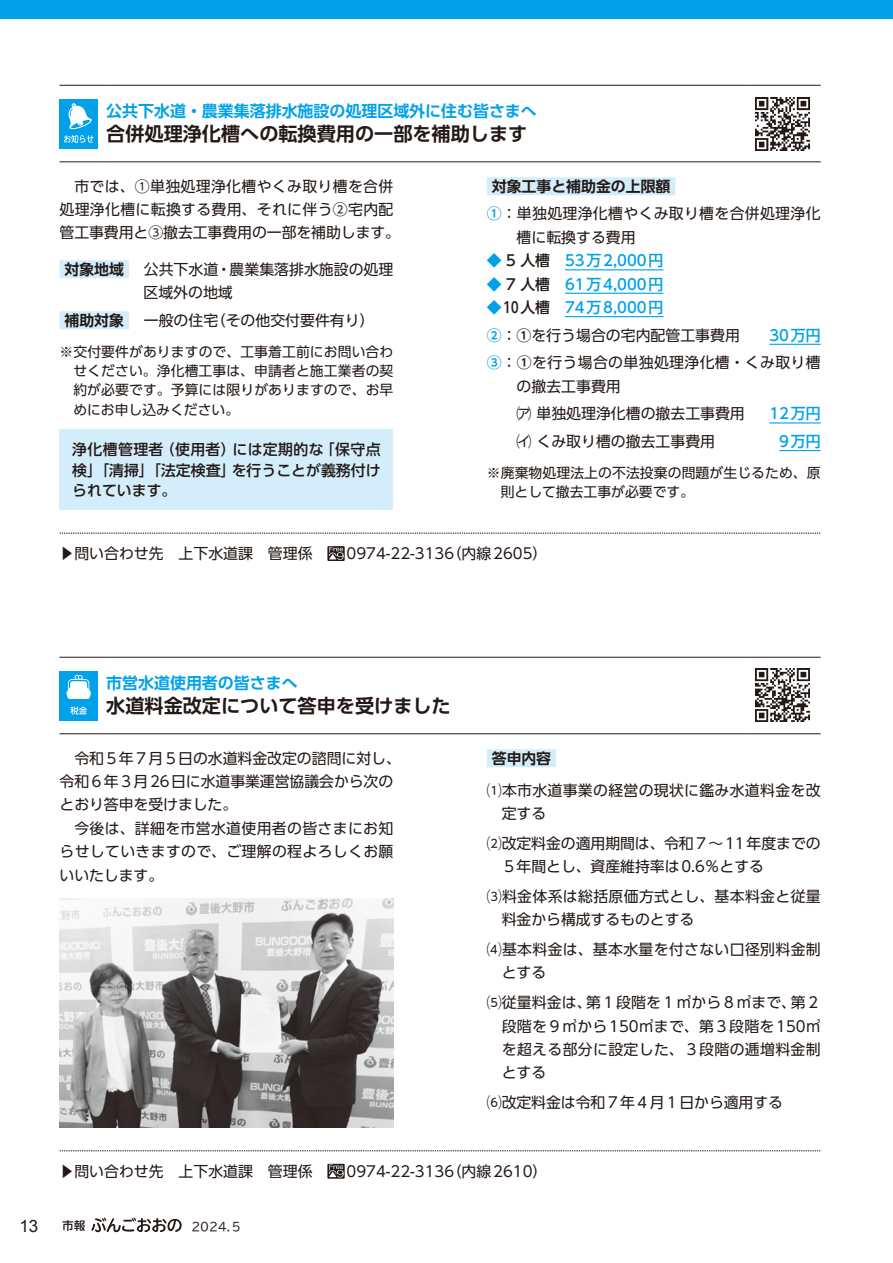
<style>
.page{position:relative;width:893px;height:1263px;background:#fff}
.page>*{position:absolute;margin:0;border:0;box-sizing:border-box;transform-origin:0 0}
.お知らせ-UD新ゴDB_18Q{font:700 19.2px "UD Shin Go Pr 6 De";color:#231916}
.t1{font:16.95px "Arial";color:#231916}
.お知らせ-UD新ゴDB_15Q{font:700 15.9px "UD Shin Go Pr 6 De";color:#00a1e9}
.UD新ゴ_R_14Q{font:14.85px/23.4px "UD Shin Go Pr 6";color:#231916}
.UD新ゴ_R_14Q-2{font:14.85px/23.4px "UD Shin Go Pr 6";letter-spacing:.02em;color:#231916}
.UD新ゴ_R_14Q-左右5mmアキ{font:14.85px "UD Shin Go Pr 6";color:#231916}
.UD新ゴ_R_14Q-3{font:500 14.85px/20.2px "UD Shin Go Pr 6";color:#231916}
.UD新ゴ_R_14Q-4{font:500 14.85px "UD Shin Go Pr 6";color:#00a1e9}
.UD新ゴ_R_14Q-5{font:14.85px/23.4px "UD Shin Go Pr 6";letter-spacing:.025em;color:#231916}
.UD新ゴ_R_14Q-6{font:700 14.85px "UD Shin Go Pr 6 De";color:#231916}
.UD新ゴ_R_14Q-7{font:13.8px/19.2px "UD Shin Go Pr 6";letter-spacing:.005em;color:#231916;text-align:justify}
.t2{font:11.7px "BIZUDP Gothic";color:#231916}
.t3{font:500 11.7px "Shin M Go Pr 6";color:#231916}
.s1{font-family:"UD Shin Go Pr 6 De";font-weight:700}
.s2{font-family:"UD Shin Go Pr 6 De";font-weight:700;color:#00a1e9}
.s3{font-weight:400;color:#00a1e9}
</style>
<div class="page">
<div style="left:0;top:0;width:893px;height:19px;background:#00a1e9"></div>
<hr style="left:60px;top:85px;width:46px;height:1px;background:#231916">
<hr style="left:106px;top:85px;width:638px;height:1px;background:#231916">
<hr style="left:744px;top:85px;width:77px;height:1px;background:#231916">
<hr style="left:60px;top:162px;width:46px;height:1px;background:#231916">
<hr style="left:106px;top:162px;width:638px;height:1px;background:#231916">
<hr style="left:744px;top:162px;width:77px;height:1px;background:#231916">
<div style="left:60px;top:99px;width:38px;height:50px;background:#00a1e9"></div>
<svg style="left:64px;top:135px;width:30px;height:8px"></svg>
<svg style="left:68px;top:103px;width:24px;height:26px"></svg>
<hr style="left:60px;top:657px;width:46px;height:1px;background:#231916">
<hr style="left:106px;top:657px;width:638px;height:1px;background:#231916">
<hr style="left:744px;top:657px;width:77px;height:1px;background:#231916">
<hr style="left:60px;top:733px;width:46px;height:1px;background:#231916">
<hr style="left:106px;top:733px;width:638px;height:1px;background:#231916">
<hr style="left:744px;top:733px;width:77px;height:1px;background:#231916">
<div style="left:60px;top:671px;width:38px;height:49px;background:#00a1e9"></div>
<svg style="left:66px;top:675px;width:25px;height:24px"></svg>
<svg style="left:70px;top:706px;width:17px;height:9px"></svg>
<img style="left:756px;top:97px;width:53px;height:53px">
<img style="left:756px;top:668px;width:53px;height:53px">
<div style="left:60px;top:260px;width:69px;height:18px;background:#d3edfb"></div>
<div style="left:60px;top:311px;width:69px;height:18px;background:#d3edfb"></div>
<div style="left:60px;top:429px;width:333px;height:81px;background:#d3edfb"></div>
<div style="left:487px;top:177px;width:188px;height:18px;background:#d3edfb"></div>
<hr style="left:565px;top:269px;width:98px;height:1px;background:#00a1e9">
<hr style="left:565px;top:293px;width:98px;height:1px;background:#00a1e9">
<hr style="left:565px;top:316px;width:98px;height:1px;background:#00a1e9">
<hr style="left:769px;top:344px;width:52px;height:1px;background:#00a1e9">
<hr style="left:769px;top:422px;width:52px;height:1px;background:#00a1e9">
<hr style="left:779px;top:450px;width:42px;height:1px;background:#00a1e9">
<div style="left:487px;top:749px;width:69px;height:18px;background:#d3edfb"></div>
<svg style="left:60px;top:533px;width:761px;height:1px"></svg>
<div style="left:327px;top:546px;width:18px;height:15px;background:#231916"></div>
<svg style="left:329px;top:547px;width:15px;height:13px"></svg>
<svg style="left:60px;top:1150px;width:761px;height:1px"></svg>
<svg style="left:327px;top:1164px;width:18px;height:15px"></svg>
<svg style="left:329px;top:1164px;width:15px;height:13px"></svg>
<img style="left:60px;top:898px;width:333px;height:230px">
<svg style="left:91px;top:1217px;width:91px;height:15px"></svg>
<p class="お知らせ-UD新ゴDB_15Q" style="left:106px;top:98px;width:432px">公共下水道・農業集落排水施設の処理区域外に住む皆さまへ</p>
<p class="お知らせ-UD新ゴDB_18Q" style="left:106px;top:119px;width:422px">合併処理浄化槽への転換費用の一部を補助します</p>
<p class="UD新ゴ_R_14Q-2" style="left:60px;top:174px;width:342px;text-align:center">市では、①単独処理浄化槽やくみ取り槽を合併<br>処理浄化槽に転換する費用、それに伴う②宅内配管工事費用と③撤去工事費用の一部を補助します。</p>
<p class="UD新ゴ_R_14Q" style="left:144px;top:257px;width:251px;text-indent:-79px"><span class="s1">対象地域</span>　公共下水道・農業集落排水施設の処理区域外の地域</p>
<p class="UD新ゴ_R_14Q" style="left:211px;top:308px;width:165px">（その他交付要件有り(</p>
<p class="UD新ゴ_R_14Q" style="left:64px;top:308px;width:155px"><span class="s1">補助対象</span>　一般の住宅</p>
<p class="UD新ゴ_R_14Q-7" style="left:73px;top:342px;width:322px;text-indent:-14px">※交付要件がありますので、工事着工前にお問い合わせください。浄化槽工事は、申請者と施工業者の契約が必要です。予算には限りがありますので、お早めにお申し込みください。</p>
<p class="UD新ゴ_R_14Q-3" style="left:320px;top:439px;width:62px">「保守点</p>
<p class="UD新ゴ_R_14Q-3" style="left:72px;top:439px;width:93px">浄化槽管理者</p>
<p class="UD新ゴ_R_14Q-3" style="left:160px;top:439px;width:77px">（使用者）</p>
<p class="UD新ゴ_R_14Q-3" style="left:232px;top:439px;width:93px">には定期的な</p>
<p class="UD新ゴ_R_14Q-3" style="left:232px;top:459px;width:150px">を行うことが義務付け</p>
<p class="UD新ゴ_R_14Q-3" style="left:72px;top:459px;width:165px">検」「清掃」「法定検査」られています。</p>
<p class="UD新ゴ_R_14Q-6" style="left:492px;top:174px;width:180px">対象工事と補助金の上限額</p>
<p class="UD新ゴ_R_14Q-2" style="left:517px;top:202px;width:305px;text-indent:-30px"><span class="s2">①</span>：単独処理浄化槽やくみ取り槽を合併処理浄化槽に転換する費用</p>
<p class="UD新ゴ_R_14Q-4" style="left:565px;top:248px;width:100px">53 万2,000円</p>
<p class="UD新ゴ_R_14Q-3" style="left:487px;top:250px;width:65px"><span class="s3">◆</span>５人槽</p>
<p class="UD新ゴ_R_14Q-3" style="left:487px;top:273px;width:65px"><span class="s3">◆</span>７人槽</p>
<p class="UD新ゴ_R_14Q-3" style="left:487px;top:297px;width:65px"><span class="s3">◆</span>10人槽</p>
<p class="UD新ゴ_R_14Q-4" style="left:565px;top:272px;width:100px">61 万4,000円</p>
<p class="UD新ゴ_R_14Q-4" style="left:565px;top:295px;width:100px">74 万8,000円</p>
<p class="UD新ゴ_R_14Q" style="left:487px;top:323px;width:254px"><span class="s2">②</span>：<span class="s1">①</span>を行う場合の宅内配管工事費用</p>
<p class="UD新ゴ_R_14Q-5" style="left:517px;top:350px;width:306px;text-indent:-30px"><span class="s2">③</span>：<span class="s1">①</span>を行う場合の単独処理浄化槽・くみ取り槽の撤去工事費用</p>
<p class="UD新ゴ_R_14Q-4" style="left:769px;top:401px;width:53px">12 万円</p>
<p class="UD新ゴ_R_14Q-4" style="left:769px;top:323px;width:53px">30 万円</p>
<p class="UD新ゴ_R_14Q" style="left:517px;top:401px;width:230px">ア単独処理浄化槽の撤去工事費用</p>
<p class="UD新ゴ_R_14Q" style="left:517px;top:429px;width:200px">イくみ取り槽の撤去工事費用</p>
<p class="UD新ゴ_R_14Q-7" style="left:501px;top:463px;width:321px;text-indent:-14px">※廃棄物処理法上の不法投棄の問題が生じるため、原則として撤去工事が必要です。</p>
<p class="UD新ゴ_R_14Q-4" style="left:779px;top:429px;width:43px">9万円</p>
<p class="UD新ゴ_R_14Q-左右5mmアキ" style="left:60px;top:541px;width:269px">▶問い合わせ先　上下水道課　管理係　</p>
<p class="UD新ゴ_R_14Q-左右5mmアキ" style="left:447px;top:541px;width:102px">（内線2605(</p>
<p class="UD新ゴ_R_14Q-左右5mmアキ" style="left:347px;top:541px;width:109px">0974-22-3136</p>
<p class="t1" style="left:19px;top:1214px;width:20px">13</p>
<p class="お知らせ-UD新ゴDB_15Q" style="left:106px;top:670px;width:193px">市営水道使用者の皆さまへ</p>
<p class="お知らせ-UD新ゴDB_18Q" style="left:106px;top:690px;width:346px">水道料金改定について答申を受けました</p>
<p class="UD新ゴ_R_14Q" style="left:60px;top:746px;width:343px;text-indent:15px">令和５年７月５日の水道料金改定の諮問に対し、令和６年３月26日に水道事業運営協議会から次のとおり答申を受けました。</p>
<p class="UD新ゴ_R_14Q" style="left:60px;top:816px;width:335px;text-align:justify;text-indent:15px">今後は、詳細を市営水道使用者の皆さまにお知らせしていきますので、ご理解の程よろしくお願いいたします。</p>
<p class="UD新ゴ_R_14Q-6" style="left:492px;top:746px;width:61px">答申内容</p>
<p class="UD新ゴ_R_14Q-2" style="left:502px;top:778px;width:320px;text-indent:-15px">⑴本市水道事業の経営の現状に鑑み水道料金を改定する</p>
<p class="UD新ゴ_R_14Q" style="left:502px;top:831px;width:320px;text-indent:-15px">⑵改定料金の適用期間は、令和７〜 11年度までの<br>５年間とし、資産維持率は0.6％とする</p>
<p class="UD新ゴ_R_14Q-2" style="left:502px;top:884px;width:320px;text-indent:-15px">⑶料金体系は総括原価方式とし、基本料金と従量料金から構成するものとする</p>
<p class="UD新ゴ_R_14Q-2" style="left:502px;top:937px;width:320px;text-indent:-15px">⑷基本料金は、基本水量を付さない口径別料金制とする</p>
<p class="UD新ゴ_R_14Q" style="left:791px;top:990px;width:31px">第２</p>
<p class="UD新ゴ_R_14Q" style="left:586px;top:990px;width:211px">第１段階を１㎥から８㎥まで、</p>
<p class="UD新ゴ_R_14Q-2" style="left:502px;top:990px;width:320px;text-indent:-15px">⑸従量料金は、<br>段階を９㎥から150㎥まで、第３段階を150㎥を超える部分に設定した、３段階の逓増料金制とする</p>
<p class="UD新ゴ_R_14Q" style="left:487px;top:1090px;width:298px">⑹改定料金は令和７年４月１日から適用する</p>
<p class="UD新ゴ_R_14Q-左右5mmアキ" style="left:60px;top:1159px;width:269px">▶問い合わせ先　上下水道課　管理係　</p>
<p class="t3" style="left:62px;top:1216px;width:25px">市報</p>
<p class="t2" style="left:191px;top:1220px;width:51px">2024.5</p>
<p class="UD新ゴ_R_14Q-左右5mmアキ" style="left:447px;top:1159px;width:102px">（内線2610(</p>
<p class="UD新ゴ_R_14Q-左右5mmアキ" style="left:347px;top:1159px;width:109px">0974-22-3136</p>
</div>
